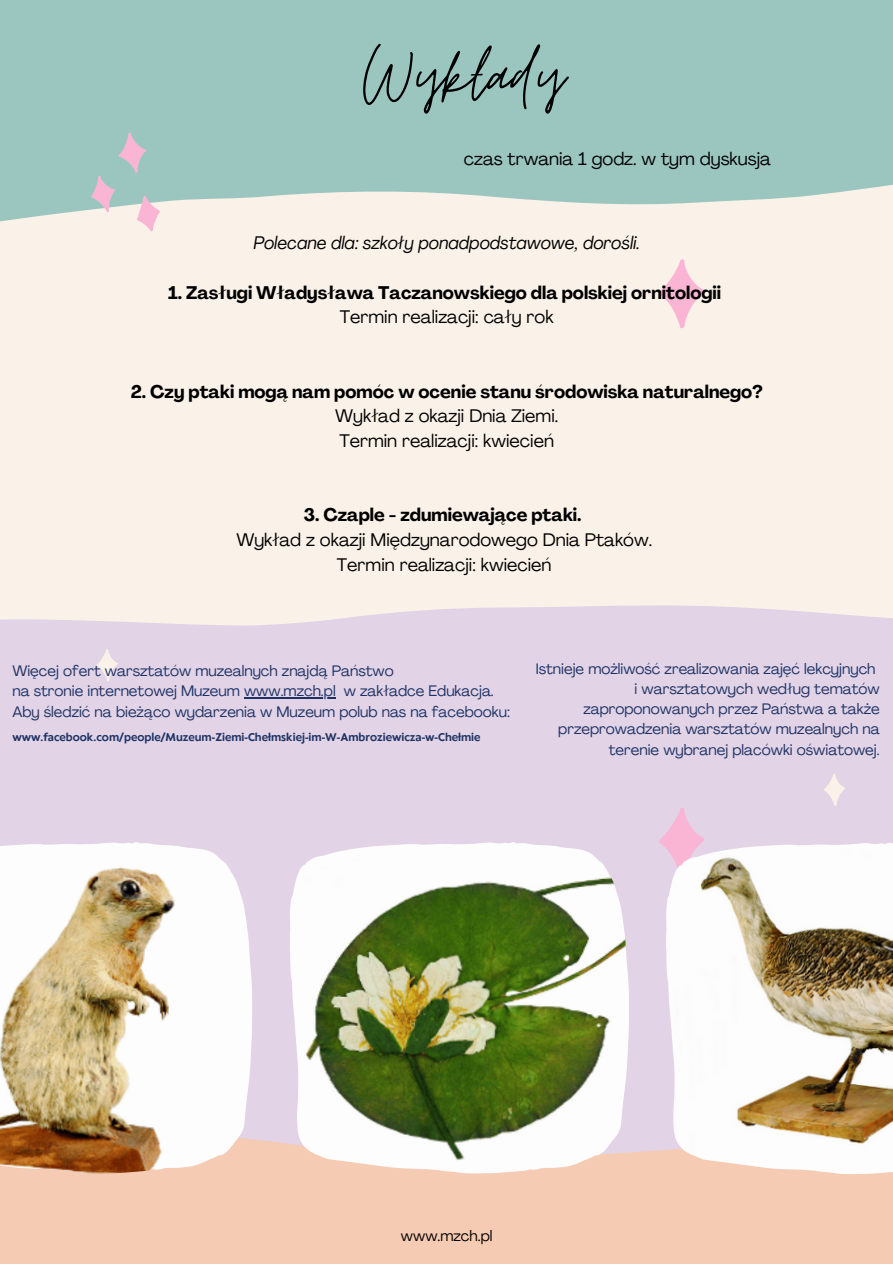
<style>
.page{position:relative;width:893px;height:1264px;background:#fff}
.page>*{position:absolute;margin:0;border:0;box-sizing:border-box;transform-origin:0 0}
.t1{font:87px "Moon Time";color:#000}
.t2{font:700 18px/24.8px "Agrandir";color:#000;text-align:center}
.t3{font:18px/24.8px "Agrandir";color:#000;text-align:center}
.t4{font:italic 18px "Agrandir";color:#000}
.t5{font:15px/20.2px "Agrandir";color:#1d3264}
.t6{font:15px "Agrandir";color:#000}
.t7{font:700 10.5px "Klein Text";color:#1d3264}
.s1{font-weight:400}
.s2{font-weight:700}
</style>
<div class="page">
<div style="left:0;top:0;width:892px;height:1263px;background:#faf2e9"></div>
<svg style="left:0;top:0;width:892px;height:222px;background:#a4cac3"></svg>
<div style="left:0;top:605px;width:892px;height:459px;background:#e2d3e6"></div>
<div style="left:0;top:1064px;width:892px;height:199px;background:#f6cbb3"></div>
<img style="left:0;top:841px;width:253px;height:332px">
<img style="left:289px;top:841px;width:340px;height:332px">
<svg style="left:659px;top:259px;width:46px;height:70px"></svg>
<svg style="left:822px;top:772px;width:24px;height:35px"></svg>
<svg style="left:95px;top:648px;width:24px;height:34px"></svg>
<svg style="left:88px;top:130px;width:75px;height:102px"></svg>
<svg style="left:655px;top:804px;width:53px;height:75px;background:#e9c9e0"></svg>
<img style="left:665px;top:842px;width:227px;height:332px">
<hr style="left:244px;top:697px;width:91px;height:1px;background:#1d3264">
<h1 class="t1" style="left:363px;top:22px;width:203px">Wykłady</h1>
<h2 class="t3" style="left:464px;top:148px;width:308px">czas trwania 1 godz. w tym dyskusja</h2>
<h2 class="t4" style="left:253px;top:235px;width:388px">Polecane dla: szkoły ponadpodstawowe, dorośli.</h2>
<h2 class="t2" style="left:168px;top:282px;width:554px">1. Zasługi Władysława Taczanowskiego dla polskiej ornitologii<br><span class="s1">Termin realizacji: cały rok</span></h2>
<h2 class="t2" style="left:131px;top:381px;width:633px">2. Czy ptaki mogą nam pomóc w ocenie stanu środowiska naturalnego?<br><span class="s1">Wykład z okazji Dnia Ziemi.<br>Termin realizacji: kwiecień</span></h2>
<h2 class="t3" style="left:236px;top:504px;width:417px"><span class="s2">3. Czaple - zdumiewające ptaki.<br></span>Wykład z okazji Międzynarodowego Dnia Ptaków.<br>Termin realizacji: kwiecień</h2>
<p class="t5" style="left:12px;top:662px;width:483px">Więcej ofert warsztatów muzealnych znajdą Państwo<br>na stronie internetowej Muzeum www.mzch.pl w zakładce Edukacja.</p>
<h3 class="t5" style="left:12px;top:702px;width:499px">Aby śledzić na bieżąco wydarzenia w Muzeum polub nas na facebooku:</h3>
<p class="t7" style="left:12px;top:731px;width:469px">www.facebook.com/people/Muzeum-Ziemi-Chełmskiej-im-W-Ambroziewicza-w-Chełmie</p>
<h3 class="t5" style="left:535px;top:659px;width:345px;text-align:right">Istnieje możliwość zrealizowania zajęć lekcyjnych i warsztatowych według tematów zaproponowanych przez Państwa a także przeprowadzenia warsztatów muzealnych na terenie wybranej placówki oświatowej.</h3>
<p class="t6" style="left:401px;top:1229px;width:93px">www.mzch.pl</p>
</div>
